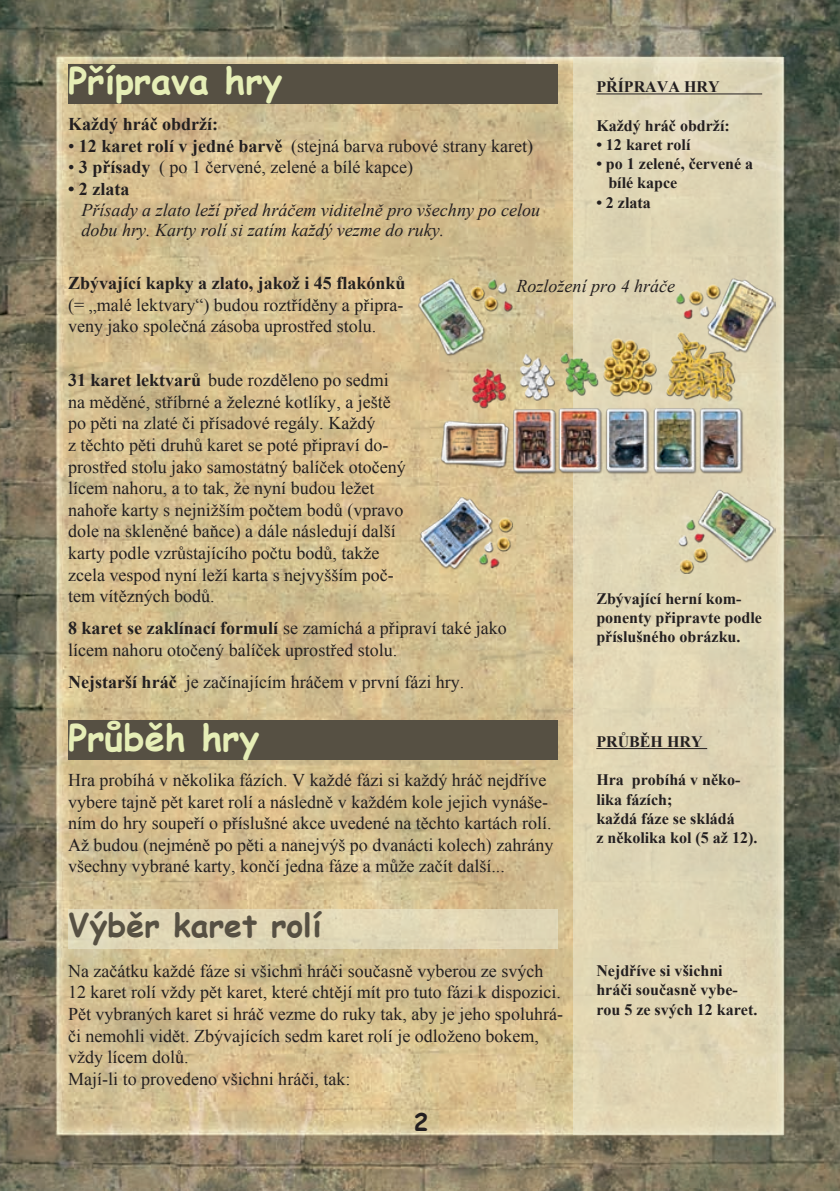
<style>
.page{position:relative;width:840px;height:1191px;background:#fff}
.page>*{position:absolute;margin:0;border:0;box-sizing:border-box;transform-origin:0 0}
.t1{font:700 36px "Comic Sans MS";color:#e6eeb6}
.t2{font:700 32px "Comic Sans MS";color:#565043}
.t3{font:700 24px "Comic Sans MS";color:#231f20}
.t4{font:18px/21.6px "Times New Roman";color:#231f20}
.t5{font:italic 18px/19.2px "Times New Roman";color:#231f20}
.t6{font:700 18px "Times New Roman";color:#231f20}
.t7{font:700 16px/19.2px "Times New Roman";color:#231f20}
.s1{font-weight:700}
</style>
<div class="page">
<img style="left:0;top:0;width:839px;height:1191px">
<div style="left:573px;top:57px;width:209px;height:1077px;background:#e0d6b5"></div>
<div style="left:68px;top:64px;width:489px;height:39px;background:#565043"></div>
<div style="left:68px;top:720px;width:489px;height:40px;background:#565043"></div>
<img style="left:417px;top:278px;width:358px;height:296px">
<div style="left:68px;top:909px;width:489px;height:40px;background:#e0d7b6"></div>
<hr style="left:596px;top:94px;width:165px;height:1px;background:#231f20">
<hr style="left:596px;top:748px;width:110px;height:1px;background:#231f20">
<h1 class="t1" style="left:68px;top:54px;width:216px">Příprava hry</h1>
<p class="t7" style="left:596px;top:77px;width:125px">PŘÍPRAVA HRY</p>
<p class="t7" style="left:596px;top:115px;width:135px">Každý hráč obdrží:</p>
<p class="t7" style="left:596px;top:135px;width:96px">• 12 karet rolí</p>
<p class="t7" style="left:608px;top:154px;width:146px;text-indent:-12px">• po 1 zelené, červené a bílé kapce</p>
<p class="t7" style="left:596px;top:192px;width:56px">• 2 zlata</p>
<p class="t6" style="left:68px;top:111px;width:151px">Každý hráč obdrží:</p>
<p class="t4" style="left:68px;top:134px;width:466px">• <span class="s1">12 karet rolí v jedné barvě</span> (stejná barva rubové strany karet)</p>
<p class="t4" style="left:68px;top:156px;width:346px">• <span class="s1">3 přísady</span> ( po 1 červené, zelené a bílé kapce)</p>
<p class="t6" style="left:68px;top:176px;width:63px">• 2 zlata</p>
<p class="t5" style="left:82px;top:200px;width:459px">Přísady a zlato leží před hráčem viditelně pro všechny po celou dobu hry. Karty rolí si zatím každý vezme do ruky.</p>
<p class="t6" style="left:68px;top:271px;width:339px">Zbývající kapky a zlato, jakož i 45 flakónků</p>
<p class="t4" style="left:68px;top:294px;width:337px">(= „malé lektvary“) budou roztříděny a připra&shy;veny jako společná zásoba uprostřed stolu.</p>
<p class="t5" style="left:516px;top:276px;width:160px">Rozložení pro 4 hráče</p>
<p class="t4" style="left:68px;top:369px;width:339px"><span class="s1">31 karet lektvarů</span> bude rozděleno po sedmi na měděné, stříbrné a železné kotlíky, a ještě po pěti na zlaté či přísadové regály. Každý<br>z těchto pěti druhů karet se poté připraví do&shy;prostřed stolu jako samostatný balíček otočený lícem nahoru, a to tak, že nyní budou ležet nahoře karty s nejnižším počtem bodů (vpravo dole na skleněné baňce) a dále následují další karty podle vzrůstajícího počtu bodů, takže zcela vespod nyní leží karta s nejvyšším poč&shy;tem vítězných bodů.</p>
<p class="t4" style="left:68px;top:617px;width:440px"><span class="s1">8 karet se zaklínací formulí</span> se zamíchá a připraví také jako lícem nahoru otočený balíček uprostřed stolu.</p>
<p class="t4" style="left:68px;top:670px;width:397px"><span class="s1">Nejstarší hráč</span> je začínajícím hráčem v první fázi hry.</p>
<h1 class="t1" style="left:68px;top:711px;width:193px">Průběh hry</h1>
<p class="t4" style="left:68px;top:769px;width:486px">Hra probíhá v několika fázích. V každé fázi si každý hráč nejdříve vybere tajně pět karet rolí a následně v každém kole jejich vynáše&shy;ním do hry soupeří o příslušné akce uvedené na těchto kartách rolí.<br>Až budou (nejméně po pěti a nanejvýš po dvanácti kolech) zahrány všechny vybrané karty, končí jedna fáze a může začít další...</p>
<h2 class="t2" style="left:68px;top:902px;width:254px">Výběr karet rolí</h2>
<p class="t4" style="left:68px;top:959px;width:496px">Na začátku každé fáze si všichni hráči současně vyberou ze svých 12 karet rolí vždy pět karet, které chtějí mít pro tuto fázi k dispozici.<br>Pět vybraných karet si hráč vezme do ruky tak, aby je jeho spoluhrá&shy;či nemohli vidět. Zbývajících sedm karet rolí je odloženo bokem, vždy lícem dolů.<br>Mají-li to provedeno všichni hráči, tak:</p>
<h3 class="t3" style="left:414px;top:1104px;width:16px">2</h3>
<p class="t7" style="left:596px;top:588px;width:167px">Zbývající herní kom&shy;ponenty připravte podle příslušného obrázku.</p>
<p class="t7" style="left:596px;top:731px;width:108px">PRŮBĚH HRY</p>
<p class="t7" style="left:596px;top:770px;width:162px">Hra probíhá v něko&shy;lika fázích;<br>každá fáze se skládá<br>z několika kol (5 až 12).</p>
<p class="t7" style="left:596px;top:961px;width:162px">Nejdříve si všichni hráči současně vybe&shy;rou 5 ze svých 12 karet.</p>
</div>
